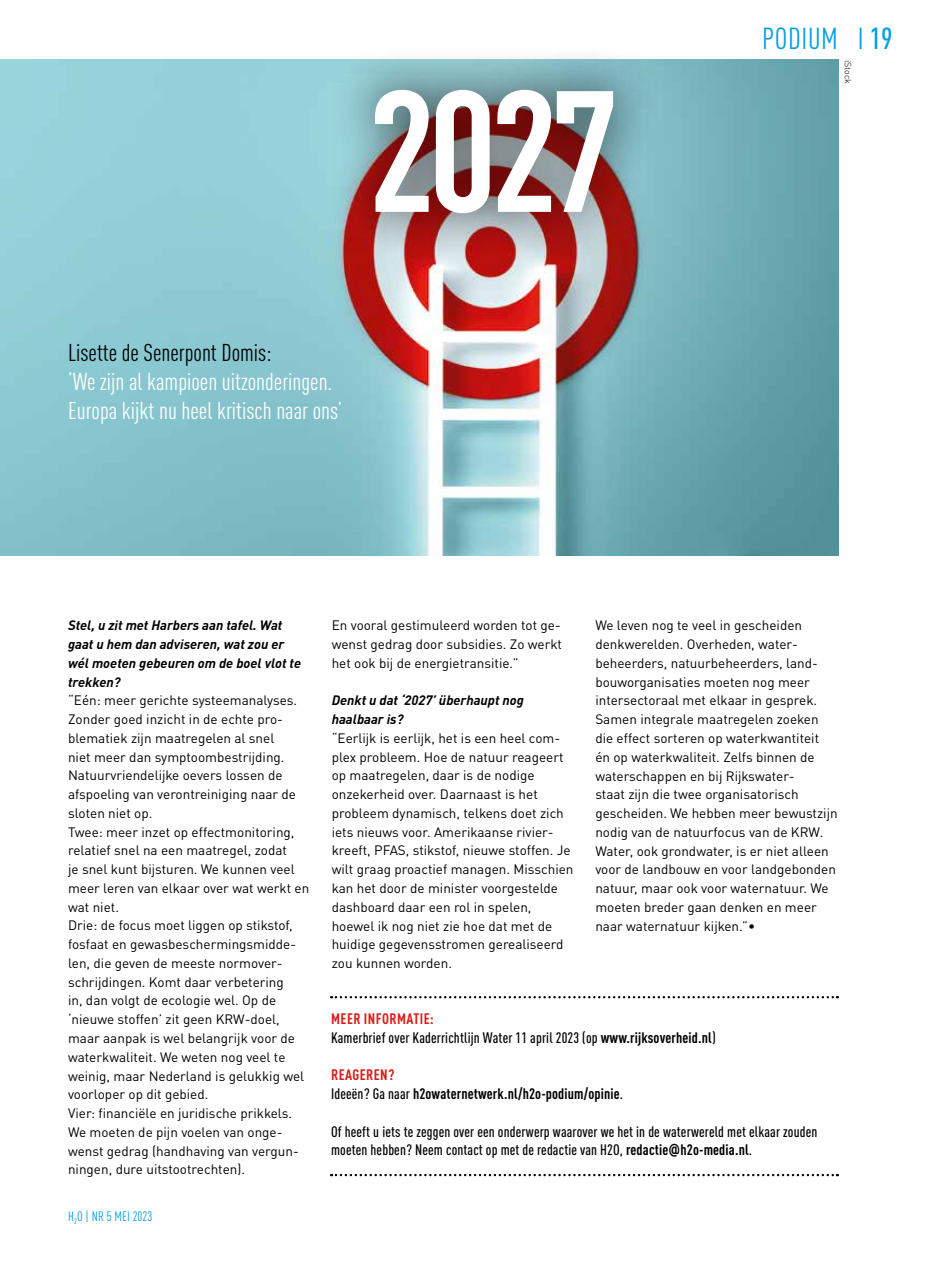
<style>
.page{position:relative;width:936px;height:1263px;background:#fff}
.page>*{position:absolute;margin:0;border:0;box-sizing:border-box;transform-origin:0 0}
.t1{font:700 condensed 169.5px "DIN Pro";color:#fff}
.t2{font:condensed 30px "DIN Pro";letter-spacing:.02em;color:#009fe3}
.t3{font:500 condensed 30px "DIN Pro";color:#009fe3}
.t4{font:condensed 24px/29.1px "DIN Pro";color:#fff}
.t5{font:condensed 24px "DIN Pro";color:#000}
.t6{font:500 condensed 15px/18.8px "DIN Pro";letter-spacing:.01em;color:#000}
.t7{font:700 condensed 15px/18.8px "DIN Pro";letter-spacing:.01em;color:#000}
.t8{font:13.5px/18.8px "DIN Pro";color:#000}
.t9{font:italic 700 13.5px/18.8px "DIN Pro";color:#000}
.t10{font:condensed 13.5px "DIN Pro";letter-spacing:.01em;color:#009fe3}
.t11{font:300 9px "DIN Pro";color:#000}
.s1{font-weight:400}
.s2{font-weight:700;color:#db1a16}
.s3{font-weight:700}
.s4{color:#db1a16}
.s5{font-weight:500}
.s6{font-family:"Verdana";font-weight:700;font-stretch:normal}
</style>
<div class="page">
<img style="left:1px;top:60px;width:837px;height:495px">
<div style="left:330px;top:45px;width:328px;height:214px;background:#000;opacity:.86"></div>
<img style="left:0;top:60px;width:1px;height:495px">
<svg style="left:331px;top:996px;width:506px;height:2px"></svg>
<svg style="left:331px;top:1174px;width:506px;height:2px"></svg>
<h1 class="t1" style="left:367px;top:24px;width:253px">2027</h1>
<h3 class="t5" style="left:68px;top:335px;width:205px">Lisette de Senerpont Domis:</h3>
<h3 class="t4" style="left:68px;top:365px;width:275px">‘We zijn al kampioen uitzonderingen.<br>Europa kijkt nu heel kritisch naar ons’</h3>
<h2 class="t2" style="left:762px;top:17px;width:77px">PODIUM</h2>
<p class="t11" style="left:854px;top:60px;width:26px;rotate:90deg">iStock</p>
<h2 class="t3" style="left:857px;top:16px;width:36px"><span class="s1">I</span> 19</h2>
<p class="t9" style="left:68px;top:615px;width:234px">Stel, u zit met Harbers aan tafel. Wat gaat u hem dan adviseren, wat zou er wél moeten gebeuren om de boel vlot te trekken?</p>
<p class="t8" style="left:68px;top:690px;width:243px">“Eén: meer gerichte systeemanalyses.<br>Zonder goed inzicht in de echte pro&shy;blematiek zijn maatregelen al snel<br>niet meer dan symptoombestrijding.<br>Natuurvriendelijke oevers lossen de afspoeling van verontreiniging naar de sloten niet op.<br>Twee: meer inzet op effectmonitoring, relatief snel na een maatregel, zodat<br>je snel kunt bijsturen. We kunnen veel meer leren van elkaar over wat werkt en wat niet.<br>Drie: de focus moet liggen op stikstof, fosfaat en gewasbeschermingsmidde&shy;len, die geven de meeste normover&shy;schrijdingen. Komt daar verbetering<br>in, dan volgt de ecologie wel. Op de ‘nieuwe stoffen’ zit geen KRW-doel, maar aanpak is wel belangrijk voor de waterkwaliteit. We weten nog veel te weinig, maar Nederland is gelukkig wel voorloper op dit gebied.<br>Vier: financiële en juridische prikkels.<br>We moeten de pijn voelen van onge&shy;wenst gedrag (handhaving van vergun&shy;ningen, dure uitstootrechten).</p>
<p class="t10" style="left:68px;top:1207px;width:86px">H<sub>2</sub>O | NR 5 MEI 2023</p>
<p class="t8" style="left:332px;top:615px;width:232px;text-align:justify">En vooral gestimuleerd worden tot ge&shy;wenst gedrag door subsidies. Zo werkt het ook bij de energietransitie.”</p>
<p class="t9" style="left:332px;top:690px;width:194px">Denkt u dat ‘2027’ überhaupt nog haalbaar is?</p>
<p class="t8" style="left:332px;top:727px;width:243px">“Eerlijk is eerlijk, het is een heel com&shy;plex probleem. Hoe de natuur reageert op maatregelen, daar is de nodige onzekerheid over. Daarnaast is het probleem dynamisch, telkens doet zich iets nieuws voor. Amerikaanse rivier&shy;kreeft, PFAS, stikstof, nieuwe stoffen. Je wilt graag proactief managen. Misschien kan het door de minister voorgestelde dashboard daar een rol in spelen, hoewel ik nog niet zie hoe dat met de huidige gegevensstromen gerealiseerd zou kunnen worden.</p>
<p class="t8" style="left:595px;top:615px;width:244px">We leven nog te veel in gescheiden denkwerelden. Overheden, water&shy;beheerders, natuurbeheerders, land&shy;bouworganisaties moeten nog meer intersectoraal met elkaar in gesprek.<br>Samen integrale maatregelen zoeken die effect sorteren op waterkwantiteit<br>én op waterkwaliteit. Zelfs binnen de waterschappen en bij Rijkswater-<br>staat zijn die twee organisatorisch gescheiden. We hebben meer bewustzijn nodig van de natuurfocus van de KRW.<br>Water, ook grondwater, is er niet alleen voor de landbouw en voor landgebonden natuur, maar ook voor waternatuur. We moeten breder gaan denken en meer naar waternatuur kijken.”•</p>
<p class="t6" style="left:331px;top:1008px;width:386px"><span class="s2">MEER INFORMATIE:<br></span>Kamerbrief over Kaderrichtlijn Water 11 april 2023 (op <span class="s3">www.rijksoverheid.nl</span>)</p>
<p class="t7" style="left:331px;top:1064px;width:293px"><span class="s4">REAGEREN?<br></span><span class="s5">Ideeën? Ga naar</span> h2owaternetwerk.nl/h2o-podium/opinie<span class="s5">.</span></p>
<p class="t6" style="left:331px;top:1121px;width:488px">Of heeft u iets te zeggen over een onderwerp waarover we het in de waterwereld met elkaar zouden moeten hebben? Neem contact op met de redactie van H2O, <span class="s3">redactie</span><span class="s6">@</span><span class="s3">h2o-media.nl</span>.</p>
</div>
